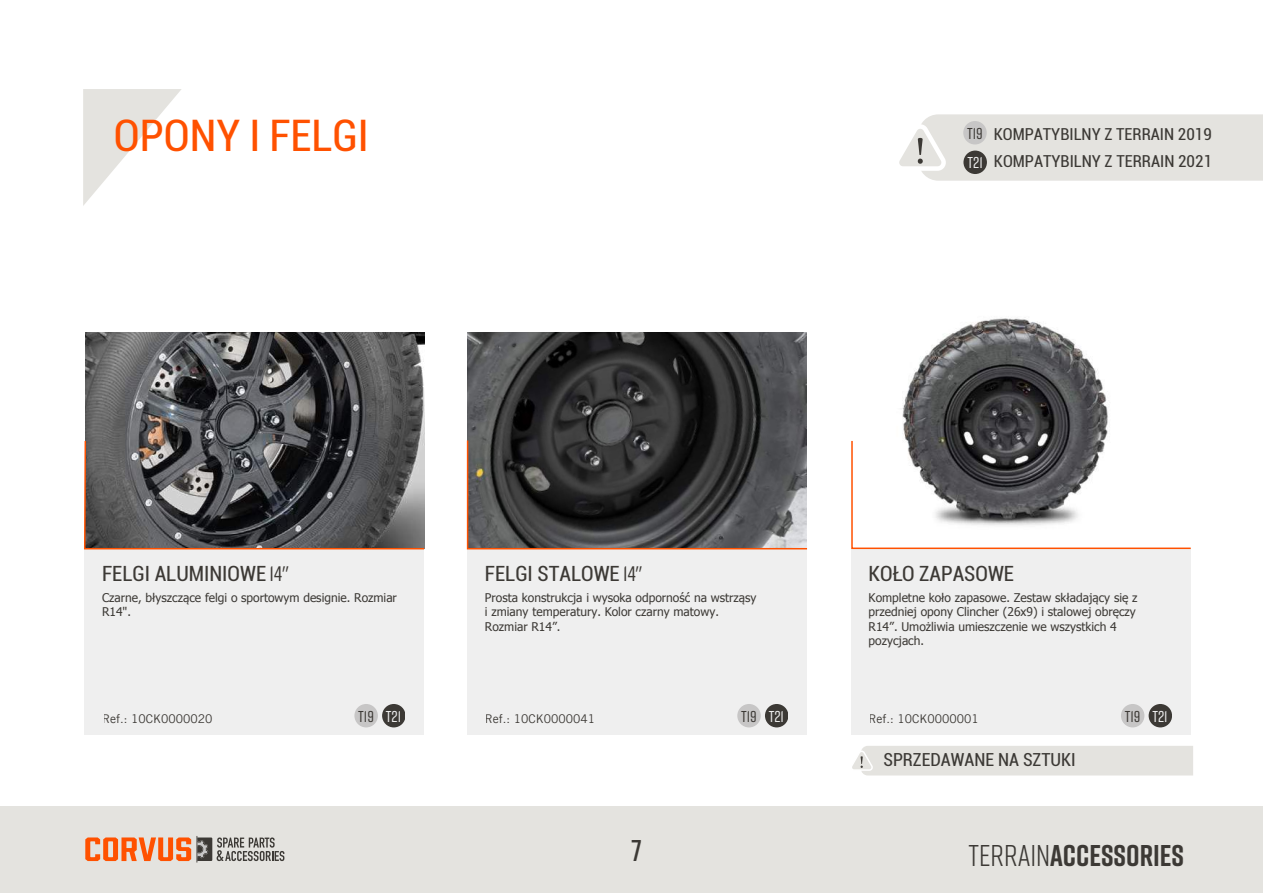
<style>
.page{position:relative;width:1263px;height:893px;background:#fff}
.page>*{position:absolute;margin:0;border:0;box-sizing:border-box;transform-origin:0 0}
.t1{font:condensed 43.5px "Roboto";color:#ff5100}
.t2{font:700 30px "Rift";color:#3c3935}
.t3{font:600 30px "Rift";color:#3c3935}
.t4{font:condensed 21px "Roboto";color:#3c3935}
.t5{font:condensed 18px "Roboto";color:#3c3935}
.t6{font:condensed 16.5px/26.2px "Roboto";color:#3c3935}
.t7{font:500 15.75px "Rift";color:#3c3935}
.t8{font:500 15.75px "Rift";color:#efefef}
.t9{font:12px/14.4px "Tahoma";color:#3c3935}
.t10{font:12px "Trade Gothic LT";color:#3c3935}
.s1{font-family:"Rift";font-weight:500;font-stretch:normal}
.s2{color:#efefef}
.s3{font-weight:400}
</style>
<div class="page">
<div style="left:0;top:806px;width:1263px;height:87px;background:#e4e3df"></div>
<svg style="left:85px;top:836px;width:199px;height:27px"></svg>
<svg style="left:83px;top:89px;width:98px;height:117px"></svg>
<svg style="left:899px;top:114px;width:364px;height:67px;background:#e1e0dd"></svg>
<img style="left:85px;top:332px;width:339px;height:107px">
<img style="left:902px;top:318px;width:206px;height:121px">
<img style="left:468px;top:332px;width:339px;height:107px">
<div style="left:85px;top:549px;width:339px;height:186px;background:#efefef"></div>
<svg style="left:84px;top:439px;width:341px;height:111px;background:#565454"></svg>
<div style="left:354px;top:704px;width:24px;height:23px;background:#c7c6c6;border-radius:50%"></div>
<div style="left:382px;top:704px;width:23px;height:23px;background:#3c3935;border-radius:50%"></div>
<div style="left:468px;top:549px;width:339px;height:186px;background:#efefef"></div>
<svg style="left:466px;top:439px;width:342px;height:111px;background:#494646"></svg>
<div style="left:851px;top:549px;width:340px;height:186px;background:#efefef"></div>
<svg style="left:851px;top:439px;width:340px;height:111px"></svg>
<div style="left:1121px;top:704px;width:23px;height:23px;background:#c7c6c6;border-radius:50%"></div>
<div style="left:1148px;top:704px;width:24px;height:23px;background:#3c3935;border-radius:50%"></div>
<div style="left:737px;top:704px;width:24px;height:23px;background:#c7c6c6;border-radius:50%"></div>
<div style="left:765px;top:704px;width:23px;height:23px;background:#3c3935;border-radius:50%"></div>
<div style="left:852px;top:746px;width:341px;height:29px;background:#e4e3df"></div>
<h1 class="t1" style="left:114px;top:105px;width:256px">OPONY I FELGI</h1>
<h3 class="t7" style="left:967px;top:122px;width:17px">T19</h3>
<h3 class="t8" style="left:967px;top:152px;width:17px">T21</h3>
<h3 class="t6" style="left:994px;top:121px;width:220px">KOMPATYBILNY Z TERRAIN 2019<br>KOMPATYBILNY Z TERRAIN 2021</h3>
<h3 class="t4" style="left:102px;top:559px;width:188px">FELGI ALUMINIOWE <span class="s1">14''</span></h3>
<p class="t9" style="left:102px;top:590px;width:296px">Czarne, błyszczące felgi o sportowym designie. Rozmiar<br>R14".</p>
<p class="t10" style="left:102px;top:712px;width:112px">Ref.: 10CK0000020</p>
<h3 class="t7" style="left:358px;top:705px;width:44px">T19 <span class="s2">T21</span></h3>
<h3 class="t4" style="left:485px;top:559px;width:159px">FELGI STALOWE <span class="s1">14''</span></h3>
<p class="t9" style="left:485px;top:590px;width:273px">Prosta konstrukcja i wysoka odporność na wstrząsy i zmiany temperatury. Kolor czarny matowy.<br>Rozmiar R14”.</p>
<p class="t10" style="left:485px;top:712px;width:112px">Ref.: 10CK0000041</p>
<h3 class="t7" style="left:741px;top:705px;width:44px">T19 <span class="s2">T21</span></h3>
<h3 class="t4" style="left:869px;top:559px;width:147px">KOŁO ZAPASOWE</h3>
<p class="t9" style="left:869px;top:590px;width:270px">Kompletne koło zapasowe. Zestaw składający się z przedniej opony Clincher (26x9) i stalowej obręczy R14”. Umożliwia umieszczenie we wszystkich 4 pozycjach.</p>
<p class="t10" style="left:869px;top:712px;width:112px">Ref.: 10CK0000001</p>
<h3 class="t7" style="left:1125px;top:705px;width:44px">T19 <span class="s2">T21</span></h3>
<h3 class="t5" style="left:883px;top:747px;width:194px">SPRZEDAWANE NA SZTUKI</h3>
<h2 class="t3" style="left:631px;top:829px;width:12px">17</h2>
<h2 class="t2" style="left:968px;top:833px;width:217px"><span class="s3">TERRAIN</span>ACCESSORIES</h2>
</div>
